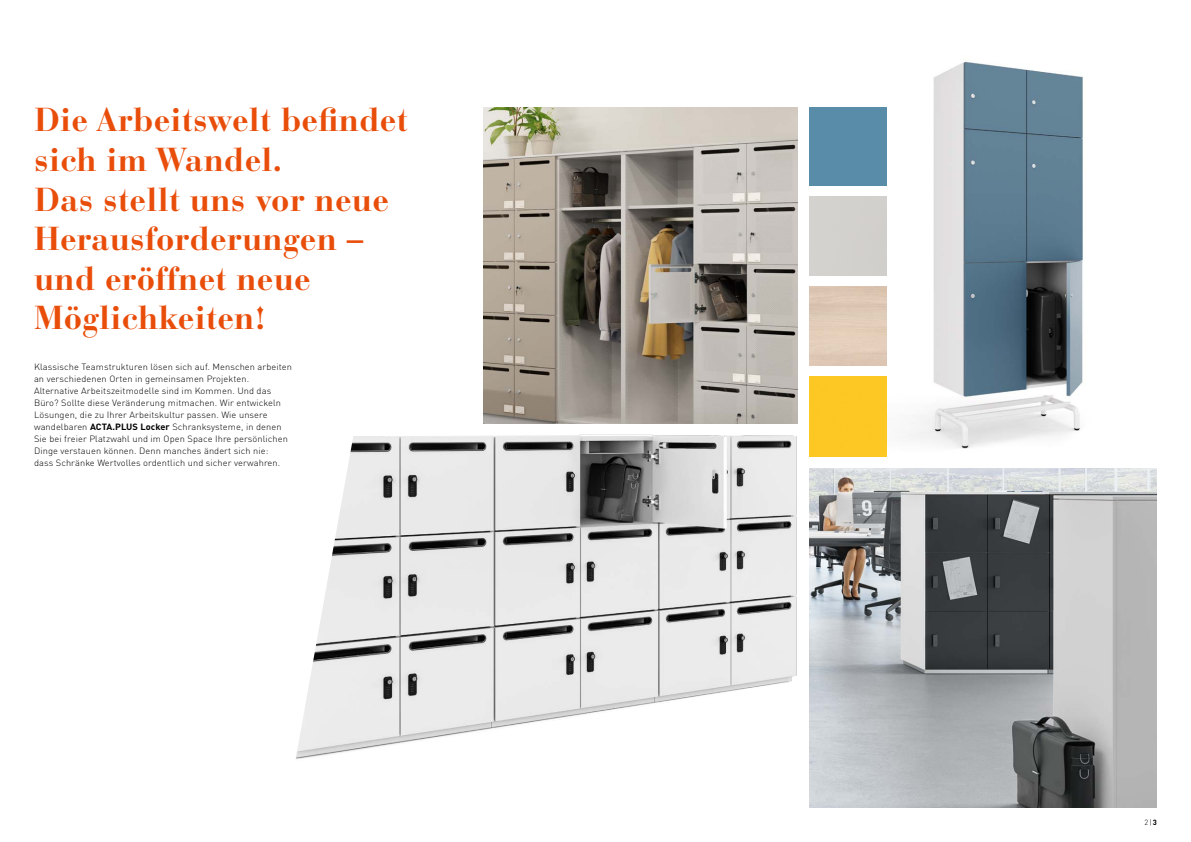
<style>
.page{position:relative;width:1191px;height:842px;background:#fff}
.page>*{position:absolute;margin:0;border:0;box-sizing:border-box;transform-origin:0 0}
.t1{font:700 33px/39.6px "Bauer Bodoni Std";letter-spacing:.01em;color:#e94d0a}
.t2{font:300 9px/12px "DINOT";letter-spacing:.01em;color:#000}
.t3{font:300 7.5px "DINOT";color:#000}
.s1{font-weight:700}
</style>
<div class="page">
<img style="left:431px;top:363px;width:367px;height:375px">
<img style="left:809px;top:468px;width:348px;height:340px">
<svg style="left:295px;top:436px;width:136px;height:323px;fill:#ebebeb"></svg>
<div style="left:809px;top:107px;width:78px;height:79px;background:#598ca8"></div>
<div style="left:809px;top:377px;width:78px;height:80px;background:#fdc723"></div>
<img style="left:483px;top:107px;width:314px;height:316px">
<img style="left:909px;top:61px;width:174px;height:388px">
<h1 class="t1" style="left:34px;top:100px;width:375px">Die Arbeitswelt befindet sich im Wandel.<br>Das stellt uns vor neue<br>Herausforderungen – und eröffnet neue<br>Möglichkeiten!</h1>
<p class="t2" style="left:34px;top:360px;width:259px">Klassische Teamstrukturen lösen sich auf. Menschen arbeiten an verschiedenen Orten in gemeinsamen Projekten.<br>Alternative Arbeitszeitmodelle sind im Kommen. Und das Büro? Sollte diese Veränderung mitmachen. Wir entwickeln Lösungen, die zu Ihrer Arbeitskultur passen. Wie unsere wandelbaren <span class="s1">ACTA.PLUS Locker</span> Schranksysteme, in denen Sie bei freier Platzwahl und im Open Space Ihre persönlichen Dinge verstauen können. Denn manches ändert sich nie:<br>dass Schränke Wertvolles ordentlich und sicher verwahren.</p>
<p class="t3" style="left:1144px;top:817px;width:14px">2|<span class="s1">3</span></p>
</div>
